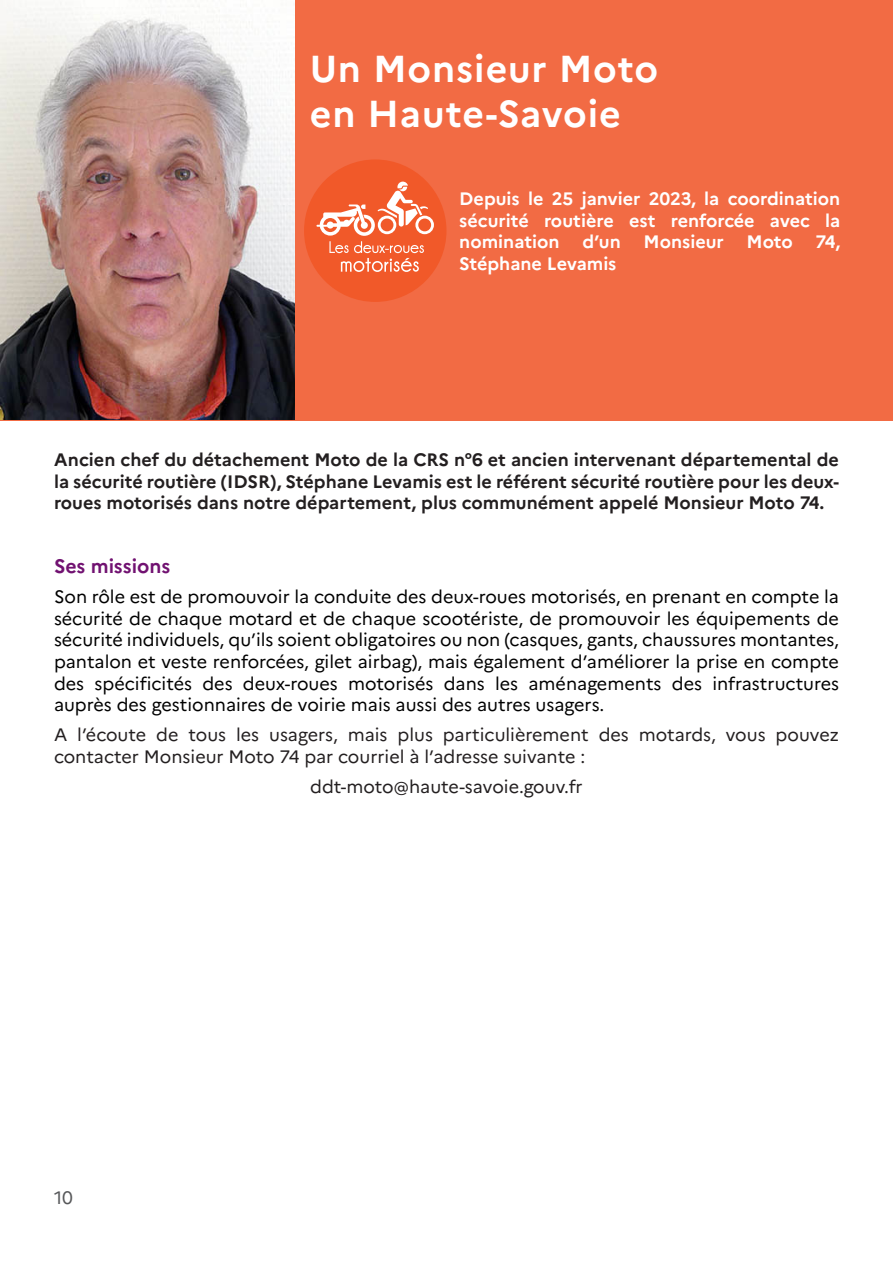
<style>
.page{position:relative;width:893px;height:1263px;background:#fff}
.page>*{position:absolute;margin:0;border:0;box-sizing:border-box;transform-origin:0 0}
.t1{font:700 37.5px/45px "Marianne";letter-spacing:.02em;color:#fff}
.t2{font:700 19.5px "Marianne";color:#711271}
.t3{font:18px/21.6px "Marianne";color:#000;text-align:justify}
.t4{font:700 18px/21.6px "Marianne";color:#231f20;text-align:justify}
.t5{font:18px/21.6px "Marianne";color:#231f20}
.t6{font:700 18px/21.6px "Marianne";color:#fff;text-align:justify}
.t7{font:18px "Marianne";color:#57585a}
</style>
<div class="page">
<div style="left:0;top:0;width:893px;height:420px;background:#f26b44"></div>
<img style="left:0;top:0;width:295px;height:420px">
<div style="left:304px;top:159px;width:142px;height:143px;background:#f15929;border-radius:50%"></div>
<svg style="left:316px;top:182px;width:118px;height:90px"></svg>
<p class="t1" style="left:310px;top:46px;width:350px">Un Monsieur Moto en Haute-Savoie</p>
<p class="t6" style="left:459px;top:188px;width:383px">Depuis le 25 janvier 2023, la coordination sécurité routière est renforcée avec la nomination</p>
<p class="t6" style="left:582px;top:231px;width:40px">d’un</p>
<p class="t6" style="left:644px;top:231px;width:82px">Monsieur</p>
<p class="t6" style="left:747px;top:231px;width:48px">Moto</p>
<p class="t6" style="left:816px;top:231px;width:26px">74,</p>
<p class="t6" style="left:459px;top:253px;width:159px">Stéphane Levamis</p>
<p class="t4" style="left:54px;top:449px;width:786px">Ancien chef du détachement Moto de la CRS n°6 et ancien intervenant départemental de la sécurité routière (IDSR), Stéphane Levamis est le référent sécurité routière pour les deux&shy;roues motorisés dans notre département, plus communément appelé Monsieur Moto 74.</p>
<p class="t2" style="left:54px;top:554px;width:118px">Ses missions</p>
<p class="t3" style="left:54px;top:586px;width:786px">Son rôle est de promouvoir la conduite des deux-roues motorisés, en prenant en compte la sécurité de chaque motard et de chaque scootériste, de promouvoir les équipements de sécurité individuels, qu’ils soient obligatoires ou non (casques, gants, chaussures montantes, pantalon et veste renforcées, gilet airbag), mais également d’améliorer la prise en compte des spécificités des deux-roues motorisés dans les aménagements des infrastructures auprès des gestionnaires de voirie mais aussi des autres usagers.</p>
<p class="t5" style="left:54px;top:724px;width:786px">A l’écoute de tous les usagers, mais plus particulièrement des motards, vous pouvez contacter Monsieur Moto 74 par courriel à l’adresse suivante :</p>
<p class="t5" style="left:310px;top:776px;width:274px">ddt-moto@haute-savoie.gouv.fr</p>
<p class="t7" style="left:54px;top:1187px;width:21px">10</p>
</div>
